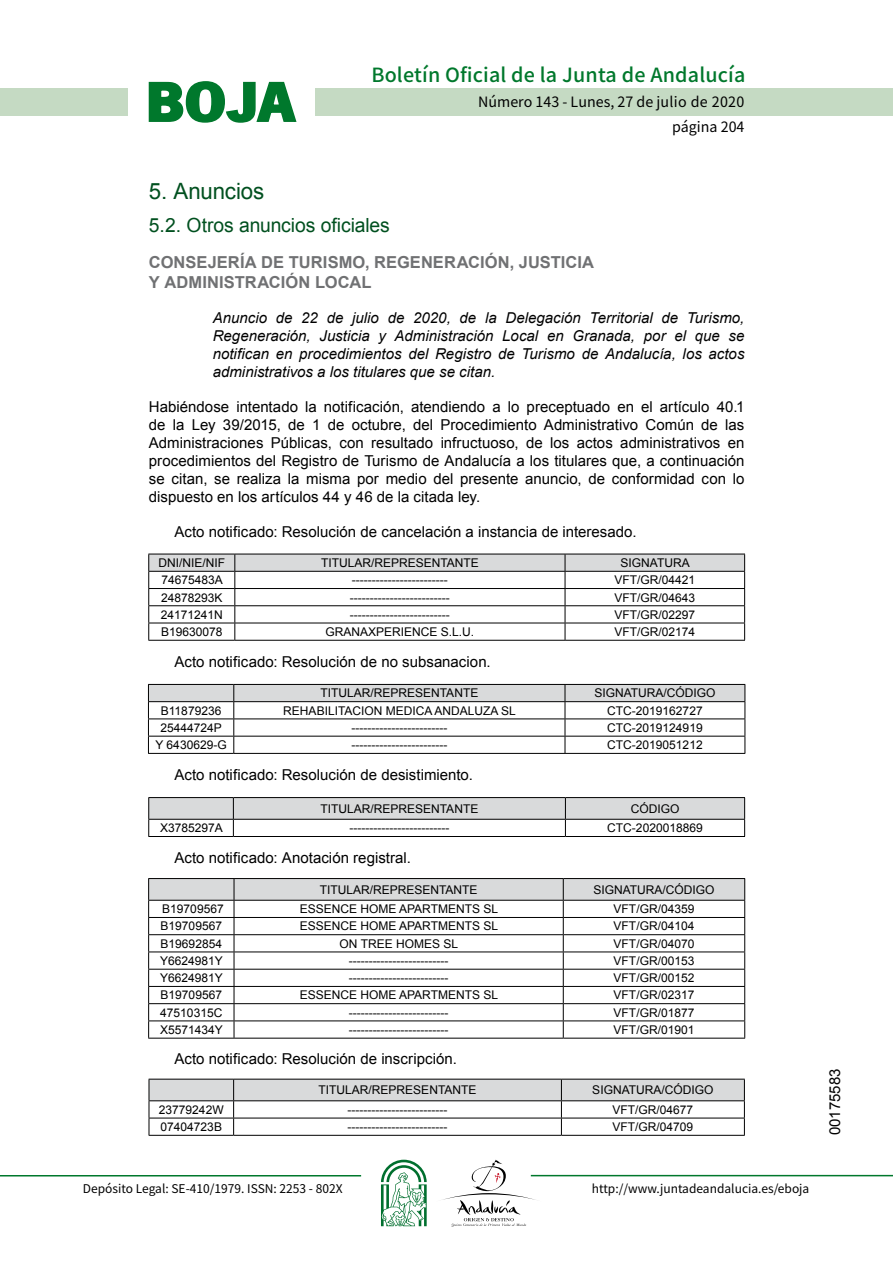
<style>
.page{position:relative;width:893px;height:1263px;background:#fff}
.page>*{position:absolute;margin:0;border:0;box-sizing:border-box;transform-origin:0 0}
.t1{font:700 57.75px "News Got T";color:#00782c;scale:1.14 1}
.t2{font:22.5px "Arial";letter-spacing:-.005em;color:#00501f}
.t3{font:500 19.5px "Noto Sans HK";letter-spacing:.01em;color:#00782c}
.t4{font:19.5px "Arial";letter-spacing:-.005em;color:#00501f}
.t5{font:700 16.5px/19.5px "Arial";letter-spacing:.005em;color:#707173}
.t6{font:15px/18px "Arial";color:#000;text-align:justify}
.t7{font:italic 15px/18px "Arial";color:#000;text-align:justify}
.t8{font:14.25px/24.5px "Noto Sans HK";color:#000;text-align:right}
.t9{font:12px "Arial";color:#000}
.t10{font:12px "Noto Sans HK";color:#000}
</style>
<div class="page">
<div style="left:315px;top:88px;width:577px;height:28px;background:#c5dac3"></div>
<div style="left:0;top:88px;width:128px;height:28px;background:#c5dac3"></div>
<hr style="left:0;top:1175px;width:361px;height:2px;background:#00782c">
<hr style="left:531px;top:1175px;width:361px;height:1px;background:#00782c">
<svg style="left:148px;top:81px;width:149px;height:42px"></svg>
<svg style="left:442px;top:1160px;width:100px;height:67px"></svg>
<svg style="left:381px;top:1160px;width:45px;height:66px"></svg>
<svg style="left:148px;top:554px;width:597px;height:86px"></svg>
<hr style="left:148px;top:640px;width:87px;height:1px;background:#000">
<hr style="left:235px;top:640px;width:330px;height:1px;background:#000">
<hr style="left:565px;top:640px;width:180px;height:1px;background:#000">
<svg style="left:148px;top:684px;width:597px;height:69px"></svg>
<hr style="left:148px;top:753px;width:86px;height:1px;background:#000">
<hr style="left:234px;top:753px;width:331px;height:1px;background:#000">
<hr style="left:565px;top:753px;width:180px;height:1px;background:#000">
<hr style="left:148px;top:797px;width:85px;height:1px;background:#000">
<hr style="left:233px;top:797px;width:332px;height:1px;background:#000">
<hr style="left:565px;top:797px;width:180px;height:1px;background:#000">
<svg style="left:148px;top:798px;width:597px;height:38px"></svg>
<hr style="left:148px;top:836px;width:85px;height:1px;background:#000">
<hr style="left:233px;top:836px;width:332px;height:1px;background:#000">
<hr style="left:565px;top:836px;width:180px;height:1px;background:#000">
<hr style="left:148px;top:878px;width:86px;height:1px;background:#000">
<hr style="left:234px;top:878px;width:329px;height:1px;background:#000">
<hr style="left:563px;top:878px;width:182px;height:1px;background:#000">
<svg style="left:148px;top:879px;width:597px;height:159px"></svg>
<hr style="left:148px;top:1038px;width:86px;height:1px;background:#000">
<hr style="left:234px;top:1038px;width:329px;height:1px;background:#000">
<hr style="left:563px;top:1038px;width:182px;height:1px;background:#000">
<svg style="left:149px;top:1079px;width:596px;height:56px"></svg>
<hr style="left:149px;top:1135px;width:85px;height:1px;background:#000">
<hr style="left:234px;top:1135px;width:327px;height:1px;background:#000">
<hr style="left:561px;top:1135px;width:183px;height:1px;background:#000">
<h1 class="t1" style="left:145px;top:68px;width:133px">BOJA</h1>
<h3 class="t3" style="left:371px;top:64px;width:375px">Boletín Oficial de la Junta de Andalucía</h3>
<p class="t8" style="left:478px;top:90px;width:268px">Número 143 - Lunes, 27 de julio de 2020 página 204</p>
<h2 class="t2" style="left:149px;top:177px;width:117px">5. Anuncios</h2>
<h3 class="t4" style="left:149px;top:212px;width:242px">5.2. Otros anuncios oficiales</h3>
<h3 class="t5" style="left:149px;top:253px;width:447px">CONSEJERÍA DE TURISMO, REGENERACIÓN, JUSTICIA<br>Y ADMINISTRACIÓN LOCAL</h3>
<p class="t7" style="left:213px;top:309px;width:533px">Anuncio de 22 de julio de 2020, de la Delegación Territorial de Turismo, Regeneración, Justicia y Administración Local en Granada, por el que se notifican en procedimientos del Registro de Turismo de Andalucía, los actos administrativos a los titulares que se citan.</p>
<p class="t6" style="left:149px;top:398px;width:597px">Habiéndose intentado la notificación, atendiendo a lo preceptuado en el artículo 40.1 de la Ley 39/2015, de 1 de octubre, del Procedimiento Administrativo Común de las Administraciones Públicas, con resultado infructuoso, de los actos administrativos en procedimientos del Registro de Turismo de Andalucía a los titulares que, a continuación se citan, se realiza la misma por medio del presente anuncio, de conformidad con lo dispuesto en los artículos 44 y 46 de la citada ley.</p>
<p class="t6" style="left:174px;top:523px;width:463px">Acto notificado: Resolución de cancelación a instancia de interesado.</p>
<p class="t9" style="left:158px;top:555px;width:68px">DNI/NIE/NIF</p>
<p class="t9" style="left:321px;top:555px;width:159px">TITULAR/REPRESENTANTE</p>
<p class="t9" style="left:620px;top:555px;width:71px">SIGNATURA</p>
<p class="t9" style="left:161px;top:572px;width:63px">74675483A</p>
<p class="t9" style="left:352px;top:572px;width:97px">------------------------</p>
<p class="t9" style="left:614px;top:572px;width:82px">VFT/GR/04421</p>
<p class="t9" style="left:161px;top:589px;width:63px">24878293K</p>
<p class="t9" style="left:350px;top:589px;width:101px">-------------------------</p>
<p class="t9" style="left:614px;top:589px;width:82px">VFT/GR/04643</p>
<p class="t9" style="left:161px;top:607px;width:64px">24171241N</p>
<p class="t9" style="left:350px;top:607px;width:101px">-------------------------</p>
<p class="t9" style="left:614px;top:607px;width:82px">VFT/GR/02297</p>
<p class="t9" style="left:161px;top:624px;width:63px">B19630078</p>
<p class="t9" style="left:325px;top:624px;width:150px">GRANAXPERIENCE S.L.U.</p>
<p class="t9" style="left:614px;top:624px;width:82px">VFT/GR/02174</p>
<p class="t6" style="left:174px;top:653px;width:318px">Acto notificado: Resolución de no subsanacion.</p>
<p class="t9" style="left:320px;top:685px;width:159px">TITULAR/REPRESENTANTE</p>
<p class="t9" style="left:594px;top:685px;width:123px">SIGNATURA/CÓDIGO</p>
<p class="t9" style="left:161px;top:703px;width:62px">B11879236</p>
<p class="t9" style="left:283px;top:703px;width:234px">REHABILITACION MEDICA ANDALUZA SL</p>
<p class="t9" style="left:607px;top:703px;width:97px">CTC-2019162727</p>
<p class="t9" style="left:160px;top:720px;width:63px">25444724P</p>
<p class="t9" style="left:351px;top:720px;width:97px">------------------------</p>
<p class="t9" style="left:607px;top:720px;width:97px">CTC-2019124919</p>
<p class="t9" style="left:155px;top:737px;width:73px">Y 6430629-G</p>
<p class="t9" style="left:351px;top:737px;width:97px">------------------------</p>
<p class="t9" style="left:607px;top:737px;width:97px">CTC-2019051212</p>
<p class="t6" style="left:174px;top:766px;width:300px">Acto notificado: Resolución de desistimiento.</p>
<p class="t9" style="left:320px;top:801px;width:159px">TITULAR/REPRESENTANTE</p>
<p class="t9" style="left:630px;top:801px;width:50px">CÓDIGO</p>
<p class="t9" style="left:160px;top:820px;width:64px">X3785297A</p>
<p class="t9" style="left:349px;top:820px;width:101px">-------------------------</p>
<p class="t9" style="left:607px;top:820px;width:97px">CTC-2020018869</p>
<p class="t6" style="left:174px;top:849px;width:238px">Acto notificado: Anotación registral.</p>
<p class="t9" style="left:320px;top:882px;width:159px">TITULAR/REPRESENTANTE</p>
<p class="t9" style="left:593px;top:882px;width:123px">SIGNATURA/CÓDIGO</p>
<p class="t9" style="left:162px;top:901px;width:63px">B19709567</p>
<p class="t9" style="left:300px;top:901px;width:200px">ESSENCE HOME APARTMENTS SL</p>
<p class="t9" style="left:613px;top:901px;width:82px">VFT/GR/04359</p>
<p class="t9" style="left:161px;top:918px;width:63px">B19709567</p>
<p class="t9" style="left:300px;top:918px;width:200px">ESSENCE HOME APARTMENTS SL</p>
<p class="t9" style="left:613px;top:918px;width:82px">VFT/GR/04104</p>
<p class="t9" style="left:161px;top:936px;width:63px">B19692854</p>
<p class="t9" style="left:339px;top:936px;width:120px">ON TREE HOMES SL</p>
<p class="t9" style="left:613px;top:936px;width:82px">VFT/GR/04070</p>
<p class="t9" style="left:160px;top:953px;width:64px">Y6624981Y</p>
<p class="t9" style="left:348px;top:953px;width:101px">-------------------------</p>
<p class="t9" style="left:613px;top:953px;width:82px">VFT/GR/00153</p>
<p class="t9" style="left:160px;top:970px;width:64px">Y6624981Y</p>
<p class="t9" style="left:348px;top:970px;width:101px">-------------------------</p>
<p class="t9" style="left:613px;top:970px;width:82px">VFT/GR/00152</p>
<p class="t9" style="left:161px;top:987px;width:63px">B19709567</p>
<p class="t9" style="left:300px;top:987px;width:200px">ESSENCE HOME APARTMENTS SL</p>
<p class="t9" style="left:613px;top:987px;width:82px">VFT/GR/02317</p>
<p class="t9" style="left:160px;top:1005px;width:64px">47510315C</p>
<p class="t9" style="left:348px;top:1005px;width:101px">-------------------------</p>
<p class="t9" style="left:613px;top:1005px;width:82px">VFT/GR/01877</p>
<p class="t9" style="left:160px;top:1022px;width:64px">X5571434Y</p>
<p class="t9" style="left:348px;top:1022px;width:101px">-------------------------</p>
<p class="t9" style="left:613px;top:1022px;width:82px">VFT/GR/01901</p>
<p class="t6" style="left:174px;top:1050px;width:284px">Acto notificado: Resolución de inscripción.</p>
<p class="t9" style="left:318px;top:1082px;width:159px">TITULAR/REPRESENTANTE</p>
<p class="t9" style="left:592px;top:1082px;width:123px">SIGNATURA/CÓDIGO</p>
<p class="t9" style="left:159px;top:1102px;width:66px">23779242W</p>
<p class="t9" style="left:347px;top:1102px;width:101px">-------------------------</p>
<p class="t9" style="left:612px;top:1102px;width:82px">VFT/GR/04677</p>
<p class="t9" style="left:161px;top:1119px;width:63px">07404723B</p>
<p class="t9" style="left:347px;top:1119px;width:101px">-------------------------</p>
<p class="t9" style="left:612px;top:1119px;width:82px">VFT/GR/04709</p>
<p class="t10" style="left:83px;top:1181px;width:261px">Depósito Legal: SE-410/1979. ISSN: 2253 - 802X</p>
<p class="t10" style="left:592px;top:1181px;width:219px">http://www.juntadeandalucia.es/eboja</p>
<p class="t6" style="left:826px;top:1135px;width:68px;rotate:-90deg">00175583</p>
</div>
